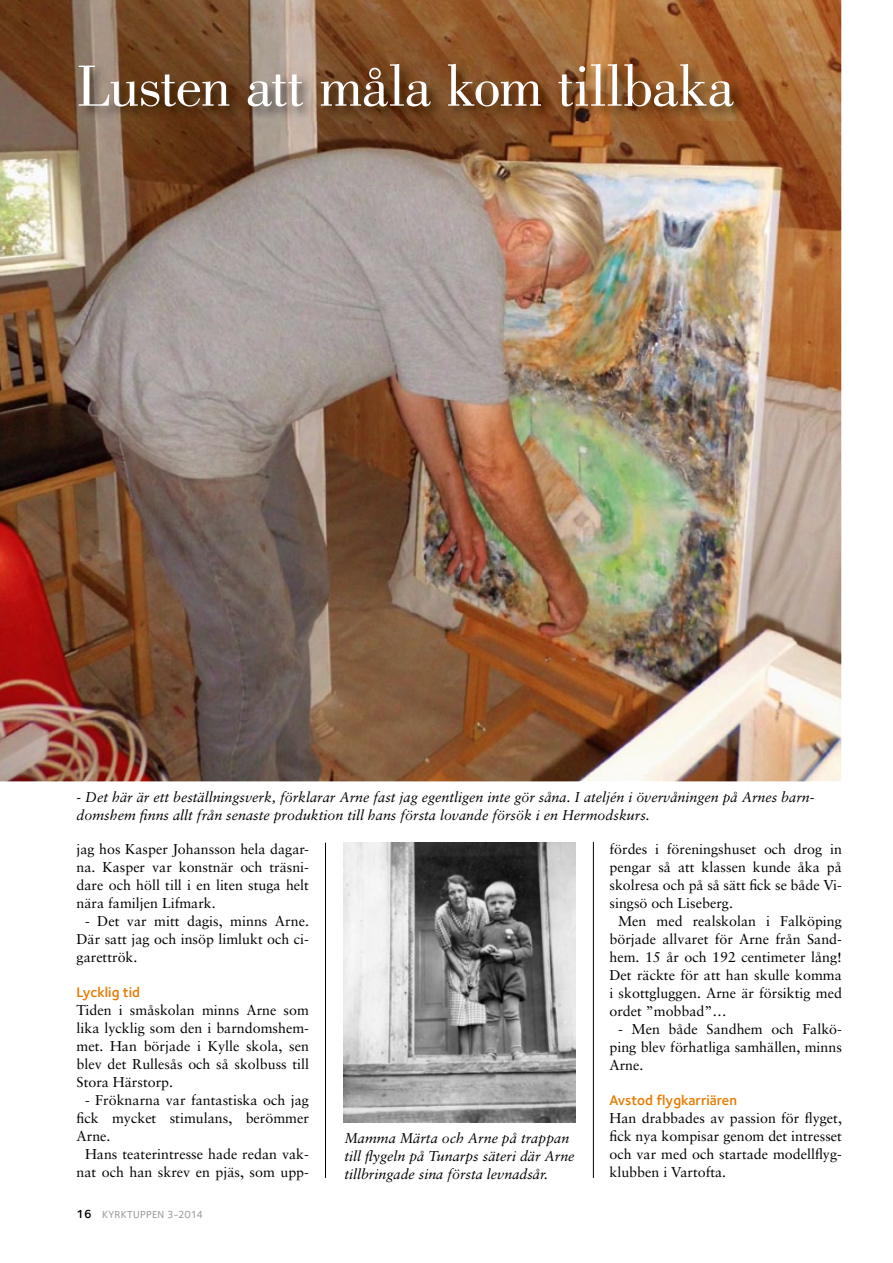
<style>
.page{position:relative;width:893px;height:1263px;background:#fff}
.page>*{position:absolute;margin:0;border:0;box-sizing:border-box;transform-origin:0 0}
.t1{font:60px "Bodoni";letter-spacing:-.015em;color:#fff}
.t2{font:14.25px/18px "Sabon";color:#000;text-align:justify}
.t3{font:italic 14.25px/18px "Sabon";color:#000}
.t4{font:600 14.25px "Foundry Sterling";letter-spacing:-.005em;color:#e77a00}
.t5{font:500 10.5px "Foundry Sterling";letter-spacing:.02em;color:#9c9c9d}
.s1{font-weight:600;font-size:12px;color:#000}
</style>
<div class="page">
<img style="left:0;top:0;width:841px;height:781px">
<hr style="left:325px;top:843px;width:1px;height:335px;background:#000">
<hr style="left:593px;top:842px;width:1px;height:336px;background:#000">
<img style="left:77px;top:62px;width:670px;height:59px">
<img style="left:343px;top:843px;width:232px;height:280px">
<h1 class="t1" style="left:77px;top:53px;width:659px">Lusten att måla kom tillbaka</h1>
<p class="t3" style="left:77px;top:788px;width:739px">- Det här är ett beställningsverk, förklarar Arne fast jag egentligen inte gör såna. I ateljén i övervåningen på Arnes barn&shy;domshem finns allt från senaste produktion till hans första lovande försök i en Hermodskurs.</p>
<p class="t2" style="left:77px;top:839px;width:234px">jag hos Kasper Johansson hela dagar&shy;na. Kasper var konstnär och träsni&shy;dare och höll till i en liten stuga helt nära familjen Lifmark.</p>
<p class="t2" style="left:77px;top:911px;width:234px;text-indent:9px">- Det var mitt dagis, minns Arne.<br>Där satt jag och insöp limlukt och ci&shy;garettrök.</p>
<p class="t4" style="left:77px;top:984px;width:65px">lycklig tid</p>
<p class="t2" style="left:77px;top:1001px;width:234px">Tiden i småskolan minns Arne som lika lycklig som den i barndomshem&shy;met. Han började i Kylle skola, sen blev det Rullesås och så skolbuss till Stora Härstorp.</p>
<p class="t2" style="left:85px;top:1091px;width:225px">- Fröknarna var fantastiska och jag</p>
<p class="t2" style="left:77px;top:1109px;width:234px">fick mycket stimulans, berömmer</p>
<p class="t2" style="left:77px;top:1127px;width:36px">Arne.</p>
<p class="t2" style="left:85px;top:1145px;width:225px">Hans teaterintresse hade redan vak-</p>
<p class="t2" style="left:77px;top:1163px;width:234px">nat och han skrev en pjäs, som upp-</p>
<p class="t5" style="left:77px;top:1209px;width:128px"><span class="s1">16</span> KYRKTUPPEN 3-2014</p>
<p class="t3" style="left:344px;top:1129px;width:232px">Mamma Märta och Arne på trappan till flygeln på Tunarps säteri där Arne tillbringade sina första levnadsår.</p>
<p class="t2" style="left:609px;top:839px;width:234px">fördes i föreningshuset och drog in</p>
<p class="t2" style="left:609px;top:857px;width:234px">pengar så att klassen kunde åka på</p>
<p class="t2" style="left:609px;top:875px;width:234px">skolresa och på så sätt fick se både Vi-</p>
<p class="t2" style="left:609px;top:893px;width:125px">singsö och Liseberg.</p>
<p class="t2" style="left:618px;top:911px;width:225px">Men med realskolan i Falköping</p>
<p class="t2" style="left:609px;top:929px;width:234px">började allvaret för Arne från Sand-</p>
<p class="t2" style="left:609px;top:947px;width:234px">hem. 15 år och 192 centimeter lång!</p>
<p class="t2" style="left:609px;top:965px;width:234px">Det räckte för att han skulle komma</p>
<p class="t2" style="left:609px;top:983px;width:234px">i skottgluggen. Arne är försiktig med</p>
<p class="t2" style="left:609px;top:1001px;width:119px">ordet ”mobbad”…</p>
<p class="t2" style="left:609px;top:1019px;width:234px;text-indent:9px">- Men både Sandhem och Falkö&shy;ping blev förhatliga samhällen, minns Arne.</p>
<p class="t4" style="left:609px;top:1092px;width:129px">avstod flygkarriären</p>
<p class="t2" style="left:609px;top:1109px;width:234px">Han drabbades av passion för flyget, fick nya kompisar genom det intresset och var med och startade modellflyg&shy;klubben i Vartofta.</p>
</div>
